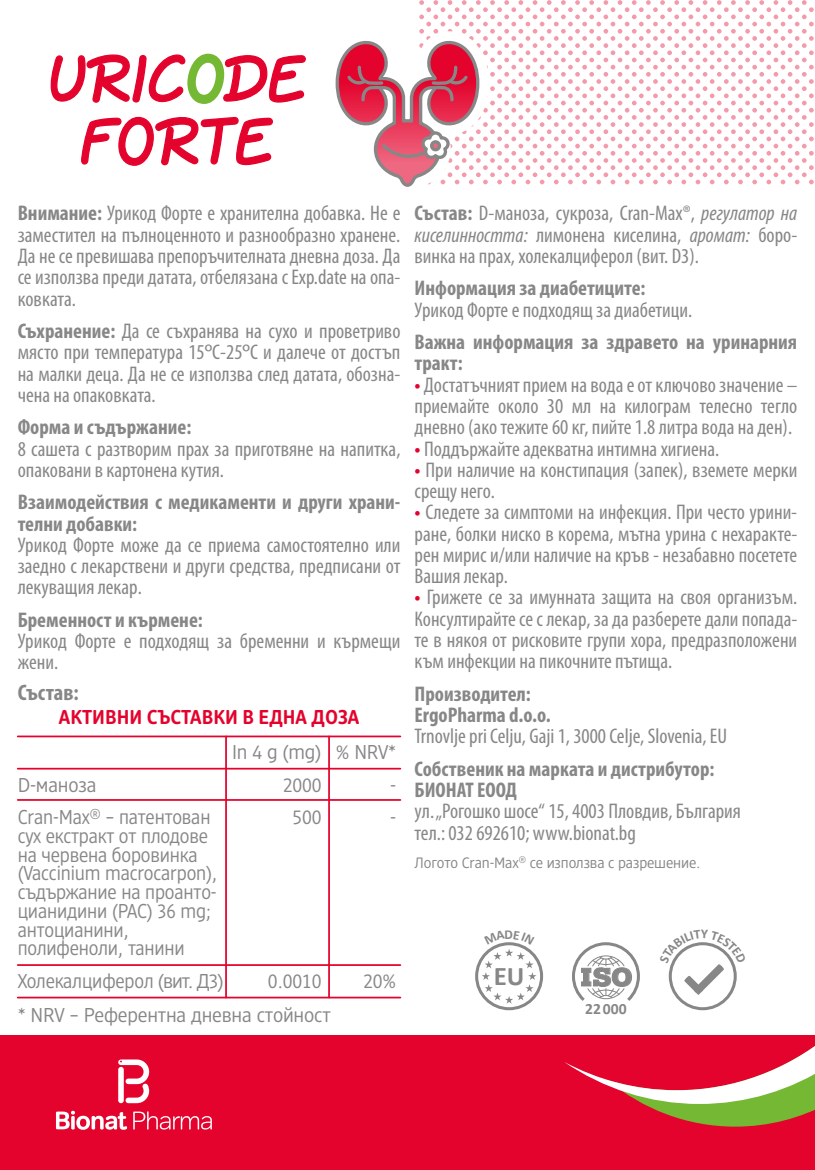
<style>
.page{position:relative;width:815px;height:1170px;background:#fff}
.page>*{position:absolute;margin:0;border:0;box-sizing:border-box;transform-origin:0 0}
.t1{font:68.75px/62.5px "Eskiz One Bold C";letter-spacing:.01em;color:#e4032d;text-align:center;scale:.91 1}
.t2{font:700 27px "Calibri";color:#878787}
.t3{font:800 25.25px "Pragmatica Slab";color:#878787;scale:1.11 1}
.t4{font:700 condensed 22.5px "Myriad Pro";color:#878787}
.t5{font:condensed 21.25px/21.2px "Myriad Pro";color:#878787;text-align:justify}
.t6{font:700 condensed 21.25px/21.2px "Myriad Pro";color:#878787}
.t7{font:20px/18.8px "DM Brand";letter-spacing:-.01em;color:#878787;scale:.95 1}
.t8{font:20px "DM Brand";letter-spacing:-.01em;color:#878787}
.t9{font:700 20px "DM Brand";color:#e4032d}
.t10{font:700 15.75px "Calibri";color:#878787}
.t11{font:15px "DM Brand";letter-spacing:-.01em;color:#878787}
.s1{color:#75b834}
.s2{font-weight:700}
.s3{font-stretch:normal}
.s4{font-style:italic}
.s5{font-weight:700;color:#e4032d}
</style>
<div class="page">
<svg style="left:419px;top:0;width:395px;height:184px"></svg>
<div style="left:0;top:1035px;width:815px;height:134px;background:#e4032d"></div>
<svg style="left:564px;top:1046px;width:251px;height:80px"></svg>
<div style="left:475px;top:942px;width:68px;height:68px;border:3px solid #878787;border-radius:50%"></div>
<svg style="left:572px;top:942px;width:68px;height:59px"></svg>
<svg style="left:694px;top:985px;width:9px;height:9px"></svg>
<svg style="left:56px;top:1110px;width:71px;height:19px"></svg>
<svg style="left:133px;top:1111px;width:79px;height:18px"></svg>
<svg style="left:118px;top:1059px;width:31px;height:44px"></svg>
<hr style="left:225px;top:736px;width:2px;height:261px;background:#e4032d">
<hr style="left:328px;top:736px;width:2px;height:261px;background:#e4032d">
<hr style="left:18px;top:735px;width:382px;height:2px;background:#e4032d">
<hr style="left:18px;top:767px;width:382px;height:2px;background:#e4032d">
<hr style="left:18px;top:964px;width:382px;height:1px;background:#e4032d">
<hr style="left:18px;top:799px;width:382px;height:1px;background:#e4032d">
<hr style="left:18px;top:996px;width:382px;height:2px;background:#e4032d">
<svg style="left:50px;top:53px;width:256px;height:51px"></svg>
<svg style="left:81px;top:116px;width:192px;height:50px"></svg>
<svg style="left:335px;top:31px;width:154px;height:156px"></svg>
<svg style="left:482px;top:942px;width:54px;height:61px"></svg>
<svg style="left:668px;top:942px;width:69px;height:50px"></svg>
<h1 class="t1" style="left:49px;top:51px;width:285px">URIC<span class="s1">O</span>DE<br>FORTE</h1>
<p class="t5" style="left:18px;top:203px;width:384px"><span class="s2">Внимание:</span> Урикод Форте е хранителна добавка. Не е заместител на пълноценното и разнообразно хранене.<br>Да не се превишава препоръчителната дневна доза. Да се използва преди датата, отбелязана с Exp.date на опа&shy;ковката.</p>
<p class="t5" style="left:18px;top:321px;width:384px"><span class="s2">Съхранение:</span> Да се съхранява на сухо и проветриво място при температура 15<span class="s3">º</span>С-25<span class="s3">º</span>С и далече от достъп на малки деца. Да не се използва след датата, обозна&shy;чена на опаковката.</p>
<p class="t6" style="left:18px;top:417px;width:175px">Форма и съдържание:</p>
<p class="t5" style="left:18px;top:438px;width:384px">8 сашета с разтворим прах за приготвяне на напитка, опаковани в картонена кутия.</p>
<p class="t6" style="left:18px;top:492px;width:384px">Взаимодействия с медикаменти и други храни&shy;телни добавки:</p>
<p class="t5" style="left:18px;top:534px;width:384px">Урикод Форте може да се приема самостоятелно или заедно с лекарствени и други средства, предписани от лекуващия лекар.</p>
<p class="t6" style="left:18px;top:609px;width:187px">Бременност и кърмене:</p>
<p class="t5" style="left:18px;top:631px;width:384px">Урикод Форте е подходящ за бременни и кърмещи жени.</p>
<p class="t4" style="left:18px;top:680px;width:63px">Състав:</p>
<p class="t9" style="left:59px;top:704px;width:302px">АКТИВНИ СЪСТАВКИ В ЕДНА ДОЗА</p>
<p class="t8" style="left:232px;top:739px;width:166px">In 4 g (mg) % NRV*</p>
<p class="t8" style="left:18px;top:772px;width:80px">D-маноза</p>
<p class="t8" style="left:283px;top:772px;width:40px">2000</p>
<p class="t8" style="left:390px;top:772px;width:8px">-</p>
<p class="t7" style="left:18px;top:807px;width:204px">Cran-Max<sup>®</sup> – патентован</p>
<p class="t8" style="left:293px;top:804px;width:31px">500</p>
<p class="t8" style="left:390px;top:804px;width:8px">-</p>
<p class="t7" style="left:18px;top:826px;width:212px">сух екстракт от плодове на червена боровинка (Vaccinium macrocarpon), съдържание на проанто&shy;цианидини (РАС) 36 mg; антоцианини, полифеноли, танини</p>
<p class="t7" style="left:18px;top:970px;width:218px">Холекалциферол (вит. Д3)</p>
<p class="t8" style="left:268px;top:968px;width:55px">0.0010</p>
<p class="t8" style="left:363px;top:968px;width:34px">20%</p>
<p class="t8" style="left:18px;top:1002px;width:315px">* NRV – Референтна дневна стойност</p>
<p class="t5" style="left:415px;top:203px;width:384px"><span class="s2">Състав:</span> D-маноза, сукроза, Cran-Max®, <span class="s4">регулатор на киселинността:</span> лимонена киселина, <span class="s4">аромат:</span> боро&shy;винка на прах, холекалциферол (вит. D3).</p>
<p class="t6" style="left:415px;top:278px;width:232px">Информация за диабетиците:</p>
<p class="t5" style="left:415px;top:299px;width:279px">Урикод Форте е подходящ за диабетици.</p>
<p class="t6" style="left:415px;top:332px;width:384px">Важна информация за здравето на уринарния тракт:</p>
<p class="t5" style="left:415px;top:374px;width:384px"><span class="s5">•</span> Достатъчният прием на вода е от ключово значение – приемайте около 30 мл на килограм телесно тегло дневно (ако тежите 60 кг, пийте 1.8 литра вода на ден).</p>
<p class="t5" style="left:415px;top:438px;width:306px"><span class="s5">•</span> Поддържайте адекватна интимна хигиена.</p>
<p class="t5" style="left:415px;top:459px;width:384px"><span class="s5">•</span> При наличие на констипация (запек), вземете мерки срещу него.</p>
<p class="t5" style="left:415px;top:502px;width:384px"><span class="s5">•</span> Следете за симптоми на инфекция. При често урини&shy;ране, болки ниско в корема, мътна урина с нехаракте&shy;рен мирис и/или наличие на кръв - незабавно посетете Вашия лекар.</p>
<p class="t5" style="left:415px;top:587px;width:384px"><span class="s5">•</span> Грижете се за имунната защита на своя организъм.<br>Консултирайте се с лекар, за да разберете дали попада&shy;те в някоя от рисковите групи хора, предразположени към инфекции на пикочните пътища.</p>
<p class="t6" style="left:415px;top:683px;width:138px">Производител:<br>ErgoPharma d.o.o.</p>
<p class="t5" style="left:415px;top:726px;width:314px">Trnovlje pri Celju, Gaji 1, 3000 Celje, Slovenia, EU</p>
<p class="t6" style="left:415px;top:758px;width:301px">Собственик на марката и дистрибутор:<br>БИОНАТ ЕООД</p>
<p class="t5" style="left:415px;top:801px;width:328px">ул. „Рогошко шосе“ 15, 4003 Пловдив, България тел.: 032 692610; www.bionat.bg</p>
<p class="t11" style="left:415px;top:853px;width:287px">Логото Cran-Max<sup>®</sup> се използва с разрешение.</p>
<p class="t2" style="left:494px;top:958px;width:32px">EU</p>
<p class="t3" style="left:580px;top:962px;width:49px">ISO</p>
<p class="t10" style="left:585px;top:998px;width:43px">22 000</p>
</div>
